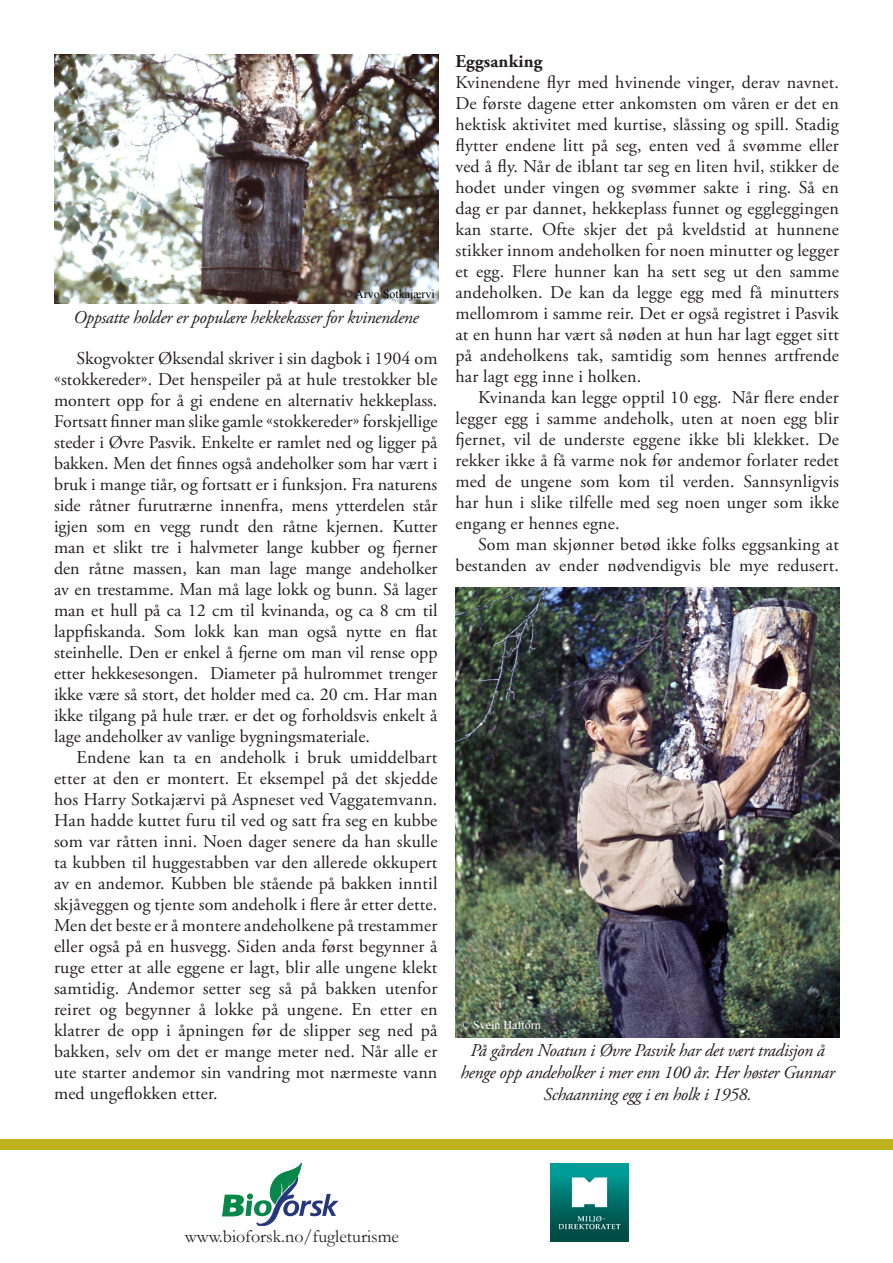
<style>
.page{position:relative;width:893px;height:1263px;background:#fff}
.page>*{position:absolute;margin:0;border:0;box-sizing:border-box;transform-origin:0 0}
.t1{font:18px/21px "Adobe Garamond Pro";letter-spacing:.01em;color:#231f20;text-align:justify}
.t2{font:italic 18px/21.6px "Adobe Garamond Pro";letter-spacing:-.02em;color:#231f20;text-align:center}
.t3{font:18px "Garamond";color:#231f20}
.t4{font:700 18px "Adobe Garamond Pro";letter-spacing:.01em;color:#231f20}
.t5{font:12px "Times New Roman";color:#000}
.t6{font:12px "Times New Roman";color:#fff}
</style>
<div class="page">
<div style="left:0;top:1140px;width:893px;height:10px;background:#beb21f"></div>
<svg style="left:223px;top:1163px;width:116px;height:63px"></svg>
<img style="left:550px;top:1163px;width:78px;height:78px">
<img style="left:54px;top:54px;width:384px;height:250px">
<img style="left:456px;top:588px;width:383px;height:449px">
<p class="t5" style="left:344px;top:286px;width:93px">© Arvo Sotkajærvi</p>
<p class="t2" style="left:73px;top:307px;width:347px">Oppsatte holder er populære hekkekasser for kvinendene</p>
<p class="t1" style="left:54px;top:348px;width:385px;text-indent:22px">Skogvokter Øksendal skriver i sin dagbok i 1904 om «stokkereder». Det henspeiler på at hule trestokker ble montert opp for å gi endene en alternativ hekkeplass.<br>Fortsatt finner man slike gamle «stokkereder» forskjellige steder i Øvre Pasvik. Enkelte er ramlet ned og ligger på bakken. Men det finnes også andeholker som har vært i bruk i mange tiår, og fortsatt er i funksjon. Fra naturens side råtner furutrærne innenfra, mens ytterdelen står igjen som en vegg rundt den råtne kjernen. Kutter man et slikt tre i halvmeter lange kubber og fjerner den råtne massen, kan man lage mange andeholker av en trestamme. Man må lage lokk og bunn. Så lager man et hull på ca 12 cm til kvinanda, og ca 8 cm til lappfiskanda. Som lokk kan man også nytte en flat steinhelle. Den er enkel å fjerne om man vil rense opp etter hekkesesongen. Diameter på hulrommet trenger ikke være så stort, det holder med ca. 20 cm. Har man ikke tilgang på hule trær. er det og forholdsvis enkelt å lage andeholker av vanlige bygningsmateriale.</p>
<p class="t1" style="left:54px;top:747px;width:385px;text-indent:22px">Endene kan ta en andeholk i bruk umiddelbart etter at den er montert. Et eksempel på det skjedde hos Harry Sotkajærvi på Aspneset ved Vaggatemvann.<br>Han hadde kuttet furu til ved og satt fra seg en kubbe som var råtten inni. Noen dager senere da han skulle ta kubben til huggestabben var den allerede okkupert av en andemor. Kubben ble stående på bakken inntil skjåveggen og tjente som andeholk i flere år etter dette.</p>
<p class="t1" style="left:54px;top:915px;width:385px">Men det beste er å montere andeholkene på trestammer eller også på en husvegg. Siden anda først begynner å ruge etter at alle eggene er lagt, blir alle ungene klekt samtidig. Andemor setter seg så på bakken utenfor reiret og begynner å lokke på ungene. En etter en klatrer de opp i åpningen før de slipper seg ned på bakken, selv om det er mange meter ned. Når alle er ute starter andemor sin vandring mot nærmeste vann med ungeflokken etter.</p>
<p class="t4" style="left:455px;top:51px;width:88px">Eggsanking</p>
<p class="t1" style="left:455px;top:72px;width:385px">Kvinendene flyr med hvinende vinger, derav navnet.<br>De første dagene etter ankomsten om våren er det en hektisk aktivitet med kurtise, slåssing og spill. Stadig flytter endene litt på seg, enten ved å svømme eller ved å fly. Når de iblant tar seg en liten hvil, stikker de hodet under vingen og svømmer sakte i ring. Så en dag er par dannet, hekkeplass funnet og eggleggingen kan starte. Ofte skjer det på kveldstid at hunnene stikker innom andeholken for noen minutter og legger et egg. Flere hunner kan ha sett seg ut den samme andeholken. De kan da legge egg med få minutters mellomrom i samme reir. Det er også registret i Pasvik at en hunn har vært så nøden at hun har lagt egget sitt på andeholkens tak, samtidig som hennes artfrende har lagt egg inne i holken.</p>
<p class="t1" style="left:455px;top:387px;width:385px;text-indent:22px">Kvinanda kan legge opptil 10 egg. Når flere ender legger egg i samme andeholk, uten at noen egg blir fjernet, vil de underste eggene ikke bli klekket. De rekker ikke å få varme nok før andemor forlater redet med de ungene som kom til verden. Sannsynligvis har hun i slike tilfelle med seg noen unger som ikke engang er hennes egne.</p>
<p class="t1" style="left:455px;top:534px;width:385px;text-align:right">Som man skjønner betød ikke folks eggsanking at bestanden av ender nødvendigvis ble mye redusert.</p>
<p class="t6" style="left:461px;top:1017px;width:81px">© Svein Haftorn</p>
<p class="t2" style="left:460px;top:1040px;width:376px">På gården Noatun i Øvre Pasvik har det vært tradisjon å henge opp andeholker i mer enn 100 år. Her høster Gunnar<br>Schaanning egg i en holk i 1958.</p>
<p class="t3" style="left:185px;top:1224px;width:216px">www.bioforsk.no/fugleturisme</p>
</div>
